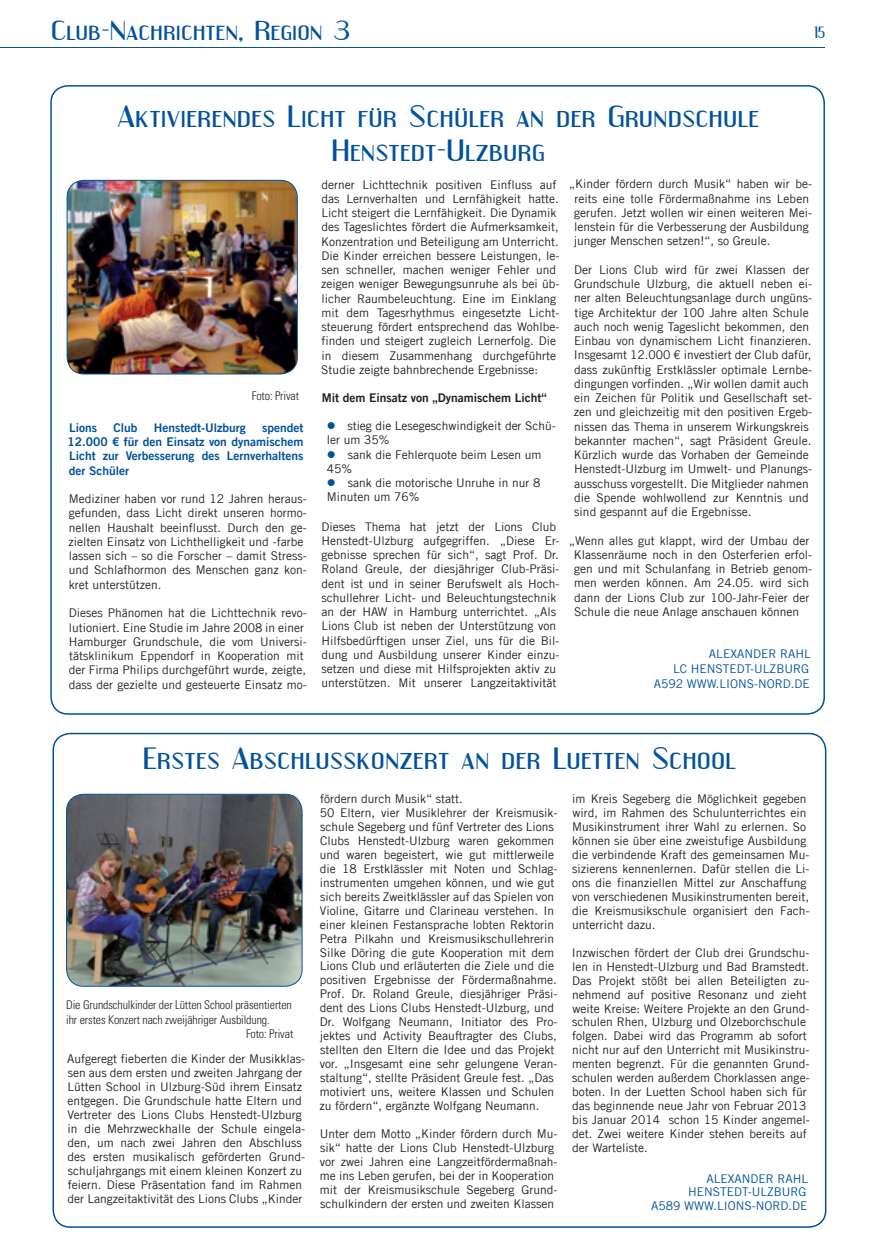
<style>
.page{position:relative;width:876px;height:1255px;background:#fff}
.page>*{position:absolute;margin:0;border:0;box-sizing:border-box;transform-origin:0 0}
.t1{font:27px/34px "Engebrechtre Expanded";color:#01529a;text-align:center}
.t2{font:24px "Engebrechtre Expanded";color:#01529a}
.t3{font:14.25px "Engebrechtre";color:#01529a}
.t4{font:12px/14.2px "Trade Gothic LT";color:#231f20}
.t5{font:12px/14.2px "Trade Gothic LT Bold Two";color:#01529a;text-align:justify}
.t6{font:300 condensed 12px "Univers";letter-spacing:-.01em;color:#231f20}
.t7{font:12px "Trade Gothic LT";color:#01529a}
.t8{font:12px "Trade Gothic LT Bold Two";color:#231f20}
.s1{color:#01529a}
</style>
<div class="page">
<hr style="left:0;top:47px;width:825px;height:1px;background:#01529a">
<img style="left:67px;top:180px;width:230px;height:194px">
<div style="left:67px;top:180px;width:231px;height:194px;border:1px solid #01529a;border-radius:17px"></div>
<img style="left:67px;top:795px;width:235px;height:191px">
<div style="left:66px;top:793px;width:236px;height:193px;border:1px solid #01529a;border-radius:17px"></div>
<h2 class="t2" style="left:51px;top:16px;width:301px">Club-Nachrichten, Region 3</h2>
<p class="t3" style="left:815px;top:24px;width:12px">15</p>
<h1 class="t1" style="left:118px;top:99px;width:643px">Aktivierendes Licht für Schüler an der Grundschule<br>Henstedt-Ulzburg</h1>
<p class="t6" style="left:252px;top:388px;width:49px">Foto: Privat</p>
<p class="t5" style="left:69px;top:420px;width:30px">Lions</p>
<p class="t5" style="left:113px;top:420px;width:26px">Club</p>
<p class="t5" style="left:154px;top:420px;width:93px">Henstedt-Ulzburg</p>
<p class="t5" style="left:67px;top:420px;width:237px;text-indent:195px">spendet 12.000 € für den Einsatz von dynamischem Licht zur Verbesserung des Lernverhaltens der Schüler</p>
<p class="t4" style="left:68px;top:491px;width:240px">Mediziner haben vor rund 12 Jahren heraus&shy;gefunden, dass Licht direkt unseren hormo&shy;nellen Haushalt beeinflusst. Durch den ge&shy;zielten Einsatz von Lichthelligkeit und -farbe lassen sich – so die Forscher – damit Stress&shy;und Schlafhormon des Menschen ganz kon&shy;kret unterstützen.</p>
<p class="t4" style="left:69px;top:605px;width:240px">Dieses Phänomen hat die Lichttechnik revo&shy;lutioniert. Eine Studie im Jahre 2008 in einer Hamburger Grundschule, die vom Universi&shy;tätsklinikum Eppendorf in Kooperation mit der Firma Philips durchgeführt wurde, zeigte, dass der gezielte und gesteuerte Einsatz mo-</p>
<p class="t4" style="left:321px;top:177px;width:240px">derner Lichttechnik positiven Einfluss auf das Lernverhalten und Lernfähigkeit hatte.<br>Licht steigert die Lernfähigkeit. Die Dynamik des Tageslichtes fördert die Aufmerksamkeit, Konzentration und Beteiligung am Unterricht.<br>Die Kinder erreichen bessere Leistungen, le&shy;sen schneller, machen weniger Fehler und zeigen weniger Bewegungsunruhe als bei üb&shy;licher Raumbeleuchtung. Eine im Einklang mit dem Tagesrhythmus eingesetzte Licht&shy;steuerung fördert entsprechend das Wohlbe&shy;finden und steigert zugleich Lernerfolg. Die in diesem Zusammenhang durchgeführte Studie zeigte bahnbrechende Ergebnisse:</p>
<p class="t8" style="left:322px;top:390px;width:226px">Mit dem Einsatz von „Dynamischem Licht“</p>
<p class="t4" style="left:327px;top:418px;width:230px"><span class="s1">●</span> stieg die Lesegeschwindigkeit der Schü&shy;ler um 35%</p>
<p class="t4" style="left:327px;top:447px;width:216px"><span class="s1">●</span> sank die Fehlerquote beim Lesen um<br>45%</p>
<p class="t4" style="left:327px;top:475px;width:215px"><span class="s1">●</span> sank die motorische Unruhe in nur 8<br>Minuten um 76%</p>
<p class="t4" style="left:321px;top:519px;width:240px">Dieses Thema hat jetzt der Lions Club Henstedt-Ulzburg aufgegriffen. „Diese Er&shy;gebnisse sprechen für sich“, sagt Prof. Dr.<br>Roland Greule, der diesjähriger Club-Präsi&shy;dent ist und in seiner Berufswelt als Hoch&shy;schullehrer Licht- und Beleuchtungstechnik an der HAW in Hamburg unterrichtet. „Als Lions Club ist neben der Unterstützung von Hilfsbedürftigen unser Ziel, uns für die Bil&shy;dung und Ausbildung unserer Kinder einzu&shy;setzen und diese mit Hilfsprojekten aktiv zu unterstützen. Mit unserer Langzeitaktivität</p>
<p class="t4" style="left:574px;top:177px;width:240px;text-indent:-5px">„Kinder fördern durch Musik“ haben wir be&shy;reits eine tolle Fördermaßnahme ins Leben gerufen. Jetzt wollen wir einen weiteren Mei&shy;lenstein für die Verbesserung der Ausbildung junger Menschen setzen!“, so Greule.</p>
<p class="t4" style="left:574px;top:262px;width:240px">Der Lions Club wird für zwei Klassen der Grundschule Ulzburg, die aktuell neben ei&shy;ner alten Beleuchtungsanlage durch ungüns&shy;tige Architektur der 100 Jahre alten Schule auch noch wenig Tageslicht bekommen, den Einbau von dynamischem Licht finanzieren.<br>Insgesamt 12.000 € investiert der Club dafür, dass zukünftig Erstklässler optimale Lernbe&shy;dingungen vorfinden. „Wir wollen damit auch ein Zeichen für Politik und Gesellschaft set&shy;zen und gleichzeitig mit den positiven Ergeb&shy;nissen das Thema in unserem Wirkungskreis bekannter machen“, sagt Präsident Greule.<br>Kürzlich wurde das Vorhaben der Gemeinde Henstedt-Ulzburg im Umwelt- und Planungs&shy;ausschuss vorgestellt. Die Mitglieder nahmen die Spende wohlwollend zur Kenntnis und sind gespannt auf die Ergebnisse.</p>
<p class="t4" style="left:574px;top:533px;width:240px;text-indent:-5px">„Wenn alles gut klappt, wird der Umbau der Klassenräume noch in den Osterferien erfol&shy;gen und mit Schulanfang in Betrieb genom&shy;men werden können. Am 24.05. wird sich dann der Lions Club zur 100-Jahr-Feier der Schule die neue Anlage anschauen können</p>
<p class="t7" style="left:709px;top:646px;width:37px">Alexander</p>
<p class="t7" style="left:780px;top:646px;width:17px">Rahl</p>
<p class="t7" style="left:673px;top:661px;width:35px">LC Henstedt</p>
<p class="t7" style="left:750px;top:661px;width:21px">-Ulzburg</p>
<p class="t7" style="left:654px;top:676px;width:44px">A592 www</p>
<p class="t7" style="left:716px;top:676px;width:12px">.lions</p>
<p class="t7" style="left:754px;top:676px;width:13px">-nord</p>
<p class="t7" style="left:791px;top:676px;width:12px">.de</p>
<h1 class="t1" style="left:143px;top:740px;width:595px">Erstes Abschlusskonzert an der Luetten School</h1>
<p class="t6" style="left:66px;top:997px;width:227px">Die Grundschulkinder der Lütten School präsentierten</p>
<p class="t6" style="left:66px;top:1012px;width:205px">ihr erstes Konzert nach zweijähriger Ausbildung.</p>
<p class="t6" style="left:246px;top:1026px;width:49px">Foto: Privat</p>
<p class="t4" style="left:67px;top:1051px;width:239px">Aufgeregt fieberten die Kinder der Musikklas&shy;sen aus dem ersten und zweiten Jahrgang der Lütten School in Ulzburg-Süd ihrem Einsatz entgegen. Die Grundschule hatte Eltern und Vertreter des Lions Clubs Henstedt-Ulzburg in die Mehrzweckhalle der Schule eingela&shy;den, um nach zwei Jahren den Abschluss des ersten musikalisch geförderten Grund&shy;schuljahrgangs mit einem kleinen Konzert zu feiern. Diese Präsentation fand im Rahmen der Langzeitaktivität des Lions Clubs „Kinder</p>
<p class="t4" style="left:320px;top:791px;width:239px">fördern durch Musik“ statt.<br>50 Eltern, vier Musiklehrer der Kreismusik&shy;schule Segeberg und fünf Vertreter des Lions Clubs Henstedt-Ulzburg waren gekommen und waren begeistert, wie gut mittlerweile die 18 Erstklässler mit Noten und Schlag&shy;instrumenten umgehen können, und wie gut sich bereits Zweitklässler auf das Spielen von Violine, Gitarre und Clarineau verstehen. In einer kleinen Festansprache lobten Rektorin Petra Pilkahn und Kreismusikschullehrerin Silke Döring die gute Kooperation mit dem Lions Club und erläuterten die Ziele und die positiven Ergebnisse der Fördermaßnahme.<br>Prof. Dr. Roland Greule, diesjähriger Präsi&shy;dent des Lions Clubs Henstedt-Ulzburg, und Dr. Wolfgang Neumann, Initiator des Pro&shy;jektes und Activity Beauftragter des Clubs, stellten den Eltern die Idee und das Projekt vor. „Insgesamt eine sehr gelungene Veran&shy;staltung“, stellte Präsident Greule fest. „Das motiviert uns, weitere Klassen und Schulen zu fördern“, ergänzte Wolfgang Neumann.</p>
<p class="t4" style="left:320px;top:1126px;width:239px">Unter dem Motto „Kinder fördern durch Mu&shy;sik“ hatte der Lions Club Henstedt-Ulzburg vor zwei Jahren eine Langzeitfördermaßnah&shy;me ins Leben gerufen, bei der in Kooperation mit der Kreismusikschule Segeberg Grund&shy;schulkindern der ersten und zweiten Klassen</p>
<p class="t4" style="left:572px;top:791px;width:239px">im Kreis Segeberg die Möglichkeit gegeben wird, im Rahmen des Schulunterrichtes ein Musikinstrument ihrer Wahl zu erlernen. So können sie über eine zweistufige Ausbildung die verbindende Kraft des gemeinsamen Mu&shy;sizierens kennenlernen. Dafür stellen die Li&shy;ons die finanziellen Mittel zur Anschaffung von verschiedenen Musikinstrumenten bereit, die Kreismusikschule organisiert den Fach&shy;unterricht dazu.</p>
<p class="t4" style="left:572px;top:945px;width:239px">Inzwischen fördert der Club drei Grundschu&shy;len in Henstedt-Ulzburg und Bad Bramstedt.<br>Das Projekt stößt bei allen Beteiligten zu&shy;nehmend auf positive Resonanz und zieht weite Kreise: Weitere Projekte an den Grund&shy;schulen Rhen, Ulzburg und Olzeborchschule folgen. Dabei wird das Programm ab sofort nicht nur auf den Unterricht mit Musikinstru&shy;menten begrenzt. Für die genannten Grund&shy;schulen werden außerdem Chorklassen ange&shy;boten. In der Luetten School haben sich für das beginnende neue Jahr von Februar 2013 bis Januar 2014 schon 15 Kinder angemel&shy;det. Zwei weitere Kinder stehen bereits auf der Warteliste.</p>
<p class="t7" style="left:706px;top:1170px;width:37px">Alexander</p>
<p class="t7" style="left:777px;top:1170px;width:17px">Rahl</p>
<p class="t7" style="left:688px;top:1184px;width:17px">Henstedt</p>
<p class="t7" style="left:748px;top:1184px;width:21px">-Ulzburg</p>
<p class="t7" style="left:651px;top:1197px;width:44px">A589 www</p>
<p class="t7" style="left:713px;top:1197px;width:12px">.lions</p>
<p class="t7" style="left:752px;top:1197px;width:13px">-nord</p>
<p class="t7" style="left:788px;top:1197px;width:12px">.de</p>
</div>
